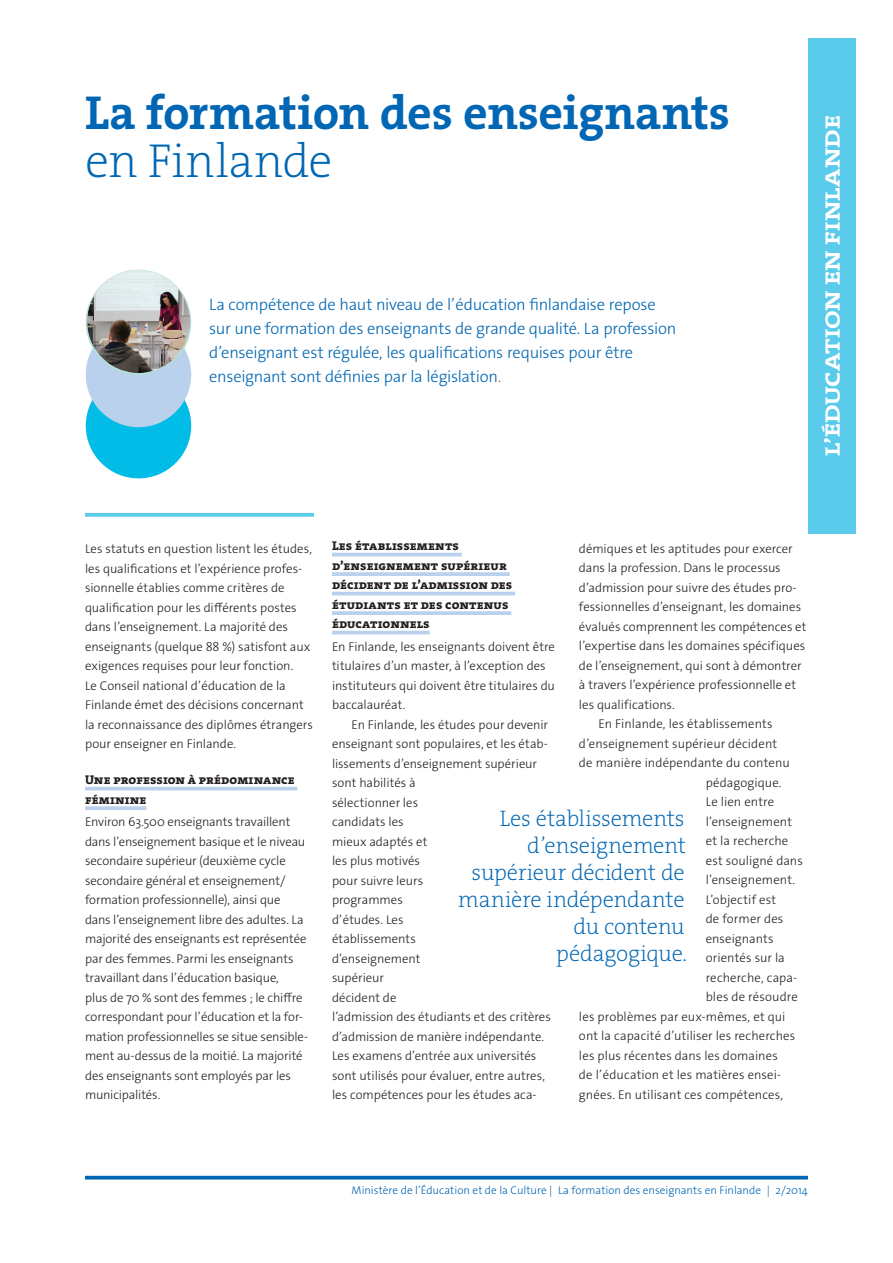
<style>
.page{position:relative;width:893px;height:1263px;background:#fff}
.page>*{position:absolute;margin:0;border:0;box-sizing:border-box;transform-origin:0 0}
.t1{font:48px "The Serif HP7 Bld";letter-spacing:-.01em;color:#0166b3}
.t2{font:48px "The Serif HP2 Ex Lig";letter-spacing:-.01em;color:#0166b3}
.t3{font:22.5px/27px "The Serif HP2 Ex Lig";letter-spacing:-.01em;color:#0166b3;text-align:right}
.t4{font:21px "The Serif HP7 Bld";letter-spacing:.005em;color:#fff;scale:1.26 1}
.t5{font:300 16.5px/24px "The Sans Os F";letter-spacing:-.015em;color:#0166b3}
.t6{font:300 12.75px/19.5px "The Sans Os F";color:#231f20}
.t7{font:12.75px/19.5px "The Serif HP8 Ex Bld";letter-spacing:.01em;color:#231f20}
.t8{font:300 11.25px "The Sans Os F";color:#0166b3}
.s1{color:#d06f18}
</style>
<div class="page">
<hr style="left:85px;top:1176px;width:723px;height:3px;background:#0166b3">
<div style="left:808px;top:38px;width:47px;height:496px;background:#5acbeb"></div>
<hr style="left:85px;top:787px;width:212px;height:3px;background:#b9d1ec">
<svg style="left:85px;top:806px;width:61px;height:4px"></svg>
<hr style="left:332px;top:553px;width:130px;height:3px;background:#b9d1ec">
<svg style="left:332px;top:572px;width:178px;height:4px"></svg>
<hr style="left:332px;top:592px;width:183px;height:3px;background:#b9d1ec">
<svg style="left:332px;top:611px;width:179px;height:4px"></svg>
<hr style="left:332px;top:631px;width:98px;height:3px;background:#b9d1ec">
<svg style="left:85px;top:513px;width:229px;height:4px"></svg>
<div style="left:86px;top:373px;width:105px;height:105px;background:#02bce8;border-radius:50%"></div>
<div style="left:86px;top:322px;width:105px;height:105px;background:#b9d1ec;border-radius:50%"></div>
<img style="left:87px;top:270px;width:102px;height:102px">
<h1 class="t1" style="left:85px;top:81px;width:646px">La formation des enseignants</h1>
<h1 class="t2" style="left:85px;top:130px;width:249px">en Finlande</h1>
<p class="t5" style="left:209px;top:292px;width:469px">La compétence de haut niveau de l’éducation finlandaise repose sur une formation des enseignants de grande qualité. La profession d’enseignant est régulée, les qualifications requises pour être enseignant sont définies par la législation<span class="s1">.</span></p>
<h3 class="t4" style="left:819px;top:455px;width:272px;rotate:-90deg">L’ÉDUCATION EN FINLANDE</h3>
<p class="t6" style="left:85px;top:539px;width:229px">Les statuts en question listent les études, les qualifications et l’expérience profes&shy;sionnelle établies comme critères de qualification pour les différents postes dans l’enseignement. La majorité des enseignants (quelque 88 %) satisfont aux exigences requises pour leur fonction.<br>Le Conseil national d’éducation de la Finlande émet des décisions concernant la reconnaissance des diplômes étrangers pour enseigner en Finlande.</p>
<p class="t7" style="left:85px;top:770px;width:211px">Une profession à prédominance féminine</p>
<p class="t6" style="left:85px;top:812px;width:225px">Environ 63.500 enseignants travaillent dans l’enseignement basique et le niveau secondaire supérieur (deuxième cycle secondaire général et enseignement/ formation professionnelle), ainsi que dans l’enseignement libre des adultes. La majorité des enseignants est représentée par des femmes. Parmi les enseignants travaillant dans l’éducation basique,<br>plus de 70 % sont des femmes ; le chiffre correspondant pour l’éducation et la for&shy;mation professionnelles se situe sensible&shy;ment au-dessus de la moitié. La majorité des enseignants sont employés par les municipalités.</p>
<p class="t7" style="left:332px;top:536px;width:182px">Les établissements d’enseignement supérieur décident de l’admission des étudiants et des contenus éducationnels</p>
<p class="t6" style="left:332px;top:637px;width:225px">En Finlande, les enseignants doivent être titulaires d’un master, à l’exception des instituteurs qui doivent être titulaires du baccalauréat.</p>
<p class="t6" style="left:332px;top:715px;width:220px;text-indent:19px">En Finlande, les études pour devenir enseignant sont populaires, et les étab&shy;lissements d’enseignement supérieur sont habilités à<br>sélectionner les<br>candidats les<br>mieux adaptés et<br>les plus motivés<br>pour suivre leurs<br>programmes<br>d’études. Les<br>établissements<br>d’enseignement<br>supérieur<br>décident de<br>l’admission des étudiants et des critères d’admission de manière indépendante.<br>Les examens d’entrée aux universités sont utilisés pour évaluer, entre autres, les compétences pour les études aca-</p>
<p class="t6" style="left:579px;top:539px;width:215px">démiques et les aptitudes pour exercer</p>
<p class="t6" style="left:579px;top:558px;width:203px">dans la profession. Dans le processus</p>
<p class="t6" style="left:579px;top:578px;width:219px">d’admission pour suivre des études pro-</p>
<p class="t6" style="left:579px;top:597px;width:224px">fessionnelles d’enseignant, les domaines</p>
<p class="t6" style="left:579px;top:617px;width:229px">évalués comprennent les compétences et</p>
<p class="t6" style="left:579px;top:636px;width:228px">l’expertise dans les domaines spécifiques</p>
<p class="t6" style="left:579px;top:656px;width:224px">de l’enseignement, qui sont à démontrer</p>
<p class="t6" style="left:579px;top:675px;width:219px">à travers l’expérience professionnelle et</p>
<p class="t6" style="left:579px;top:695px;width:97px">les qualifications.</p>
<p class="t6" style="left:598px;top:714px;width:176px">En Finlande, les établissements</p>
<p class="t6" style="left:579px;top:734px;width:200px">d’enseignement supérieur décident</p>
<p class="t6" style="left:579px;top:753px;width:212px">de manière indépendante du contenu</p>
<p class="t6" style="left:706px;top:773px;width:77px">pédagogique.</p>
<p class="t6" style="left:706px;top:792px;width:70px">Le lien entre</p>
<p class="t6" style="left:706px;top:812px;width:88px">l’enseignement</p>
<p class="t6" style="left:706px;top:831px;width:84px">et la recherche</p>
<p class="t6" style="left:706px;top:851px;width:99px">est souligné dans</p>
<p class="t6" style="left:706px;top:870px;width:91px">l’enseignement.</p>
<p class="t6" style="left:706px;top:890px;width:72px">L’objectif est</p>
<p class="t6" style="left:706px;top:909px;width:79px">de former des</p>
<p class="t6" style="left:706px;top:929px;width:70px">enseignants</p>
<p class="t6" style="left:706px;top:948px;width:81px">orientés sur la</p>
<p class="t6" style="left:706px;top:968px;width:93px">recherche, capa-</p>
<p class="t6" style="left:706px;top:987px;width:94px">bles de résoudre</p>
<p class="t6" style="left:579px;top:1007px;width:208px">les problèmes par eux-mêmes, et qui</p>
<p class="t6" style="left:579px;top:1026px;width:218px">ont la capacité d’utiliser les recherches</p>
<p class="t6" style="left:579px;top:1046px;width:200px">les plus récentes dans les domaines</p>
<p class="t6" style="left:579px;top:1065px;width:204px">de l’éducation et les matières ensei-</p>
<p class="t6" style="left:579px;top:1085px;width:206px">gnées. En utilisant ces compétences,</p>
<h2 class="t3" style="left:458px;top:805px;width:230px">Les établissements d’enseignement supérieur décident de manière indépendante du contenu pédagogique.</h2>
<p class="t8" style="left:352px;top:1183px;width:458px">Ministère de l’Éducation et de la Culture | La formation des enseignants en Finlande | 2/2014</p>
</div>
